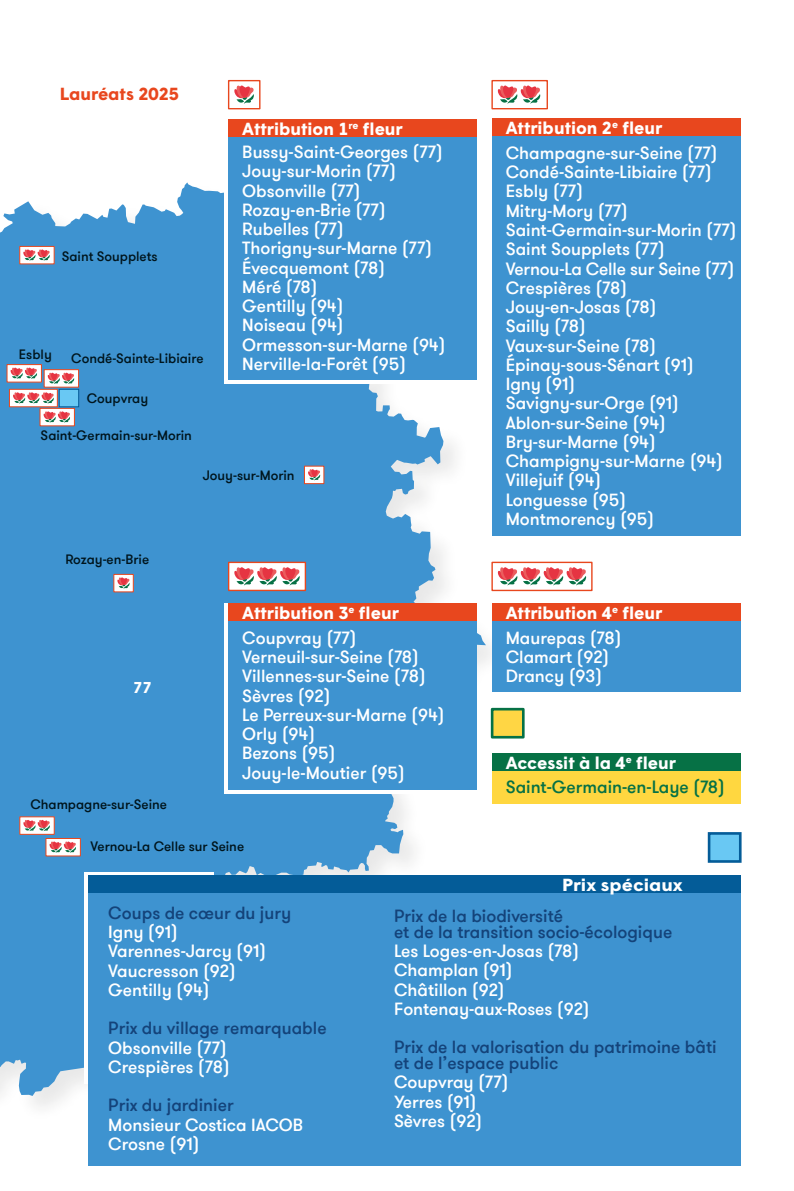
<style>
.page{position:relative;width:794px;height:1191px;background:#fff}
.page>*{position:absolute;margin:0;border:0;box-sizing:border-box;transform-origin:0 0}
.t1{font:500 17.5px/19.2px "GT Walsheim Pro";color:#fff}
.t2{font:500 17.5px/15.8px "GT Walsheim Pro";color:#14437a}
.t3{font:700 17.5px "Wigrum";color:#fff}
.t4{font:500 17.5px "GT Walsheim Pro";color:#067145}
.t5{font:700 17.5px "Wigrum";color:#e8471e}
.t6{font:700 17.5px "Wigrum";color:#fff;scale:1.08 1}
.t7{font:700 15.75px "Wigrum";color:#fff}
.t8{font:500 13.47px "GT Walsheim Pro";color:#00151d}
</style>
<div class="page">
<svg style="left:0;top:182px;width:486px;height:921px;background:#5aa2d6"></svg>
<div style="left:491px;top:708px;width:33px;height:30px;background:#ffd644;border:3px solid #067145"></div>
<div style="left:492px;top:753px;width:248px;height:51px;background:#ffd740"></div>
<div style="left:492px;top:753px;width:248px;height:17px;background:#067145"></div>
<div style="left:84px;top:872px;width:130px;height:211px;background:#fff"></div>
<div style="left:88px;top:875px;width:652px;height:291px;background:#3e93d0"></div>
<div style="left:88px;top:875px;width:652px;height:18px;background:#045c98"></div>
<div style="left:708px;top:832px;width:33px;height:30px;background:#69c8f3;border:3px solid #045c98"></div>
<div style="left:304px;top:466px;width:20px;height:18px;background:#fff;border:1px solid #e8471e"></div>
<svg style="left:308px;top:469px;width:13px;height:11px"></svg>
<div style="left:113px;top:574px;width:21px;height:18px;background:#fff;border:1px solid #e8471e"></div>
<svg style="left:117px;top:577px;width:13px;height:12px"></svg>
<div style="left:19px;top:246px;width:36px;height:18px;background:#fff;border:1px solid #e8471e"></div>
<svg style="left:23px;top:249px;width:27px;height:12px"></svg>
<div style="left:44px;top:369px;width:35px;height:18px;background:#fff;border:1px solid #e8471e"></div>
<svg style="left:47px;top:372px;width:28px;height:12px"></svg>
<div style="left:7px;top:364px;width:35px;height:18px;background:#fff;border:1px solid #e8471e"></div>
<svg style="left:10px;top:367px;width:27px;height:12px"></svg>
<div style="left:40px;top:408px;width:35px;height:18px;background:#fff;border:1px solid #e8471e"></div>
<svg style="left:43px;top:411px;width:27px;height:12px"></svg>
<div style="left:9px;top:389px;width:49px;height:18px;background:#fff;border:1px solid #e8471e"></div>
<svg style="left:13px;top:392px;width:41px;height:12px"></svg>
<div style="left:59px;top:389px;width:20px;height:18px;background:#69c8f3;border:1px solid #045c98"></div>
<div style="left:491px;top:80px;width:57px;height:29px;background:#fff;border:1px solid #e8471e"></div>
<svg style="left:497px;top:85px;width:44px;height:19px"></svg>
<div style="left:492px;top:119px;width:248px;height:416px;background:#3e93d0"></div>
<div style="left:492px;top:119px;width:248px;height:17px;background:#e8471e"></div>
<div style="left:492px;top:603px;width:248px;height:89px;background:#3e93d0"></div>
<div style="left:492px;top:603px;width:248px;height:18px;background:#e8471e"></div>
<div style="left:491px;top:561px;width:101px;height:30px;background:#fff;border:1px solid #e8471e"></div>
<svg style="left:497px;top:567px;width:90px;height:18px"></svg>
<div style="left:225px;top:123px;width:248px;height:261px;background:linear-gradient(to right,#fff,#fff)"></div>
<div style="left:228px;top:80px;width:32px;height:29px;background:#fff;border:1px solid #e8471e"></div>
<svg style="left:234px;top:85px;width:20px;height:19px"></svg>
<div style="left:229px;top:120px;width:248px;height:260px;background:#3e93d0"></div>
<div style="left:229px;top:120px;width:248px;height:17px;background:#e8471e"></div>
<div style="left:225px;top:603px;width:248px;height:190px;background:linear-gradient(to right,#fff,#fff)"></div>
<div style="left:228px;top:561px;width:78px;height:30px;background:#fff;border:1px solid #e8471e"></div>
<svg style="left:234px;top:567px;width:66px;height:18px"></svg>
<div style="left:229px;top:603px;width:248px;height:187px;background:#3e93d0"></div>
<div style="left:229px;top:603px;width:248px;height:18px;background:#e8471e"></div>
<div style="left:46px;top:838px;width:35px;height:18px;background:#fff;border:1px solid #e8471e"></div>
<svg style="left:49px;top:841px;width:27px;height:12px"></svg>
<div style="left:19px;top:816px;width:36px;height:18px;background:#fff;border:1px solid #e8471e"></div>
<svg style="left:23px;top:819px;width:27px;height:12px"></svg>
<p class="t5" style="left:60px;top:80px;width:121px">Lauréats 2025</p>
<p class="t8" style="left:62px;top:248px;width:97px">Saint Soupplets</p>
<p class="t8" style="left:19px;top:346px;width:34px">Esbly</p>
<p class="t8" style="left:71px;top:349px;width:134px">Condé-Sainte-Libiaire</p>
<p class="t8" style="left:87px;top:390px;width:63px">Coupvray</p>
<p class="t8" style="left:41px;top:427px;width:153px">Saint-Germain-sur-Morin</p>
<p class="t3" style="left:242px;top:116px;width:162px">Attribution 1<sup>re</sup> fleur</p>
<p class="t1" style="left:242px;top:143px;width:205px">Bussy-Saint-Georges (77)<br>Jouy-sur-Morin (77)<br>Obsonville (77)<br>Rozay-en-Brie (77)<br>Rubelles (77)<br>Thorigny-sur-Marne (77)<br>Évecquemont (78)<br>Méré (78)<br>Gentilly (94)<br>Noiseau (94)<br>Ormesson-sur-Marne (94)<br>Nerville-la-Forêt (95)</p>
<p class="t8" style="left:65px;top:550px;width:85px">Rozay-en-Brie</p>
<p class="t7" style="left:133px;top:676px;width:20px">77</p>
<p class="t8" style="left:203px;top:467px;width:93px">Jouy-sur-Morin</p>
<p class="t3" style="left:242px;top:599px;width:158px">Attribution 3<sup>e</sup> fleur</p>
<p class="t1" style="left:242px;top:628px;width:204px">Coupvray (77)<br>Verneuil-sur-Seine (78)<br>Villennes-sur-Seine (78)<br>Sèvres (92)<br>Le Perreux-sur-Marne (94)<br>Orly (94)<br>Bezons (95)<br>Jouy-le-Moutier (95)</p>
<p class="t8" style="left:30px;top:796px;width:138px">Champagne-sur-Seine</p>
<p class="t8" style="left:91px;top:838px;width:155px">Vernou-La Celle sur Seine</p>
<p class="t3" style="left:506px;top:115px;width:158px">Attribution 2<sup>e</sup> fleur</p>
<p class="t1" style="left:506px;top:144px;width:232px">Champagne-sur-Seine (77)<br>Condé-Sainte-Libiaire (77)<br>Esbly (77)<br>Mitry-Mory (77)<br>Saint-Germain-sur-Morin (77)<br>Saint Soupplets (77)<br>Vernou-La Celle sur Seine (77)<br>Crespières (78)<br>Jouy-en-Josas (78)<br>Sailly (78)<br>Vaux-sur-Seine (78)<br>Épinay-sous-Sénart (91)<br>Igny (91)<br>Savigny-sur-Orge (91)<br>Ablon-sur-Seine (94)<br>Bry-sur-Marne (94)<br>Champigny-sur-Marne (94)<br>Villejuif (94)<br>Longuesse (95)<br>Montmorency (95)</p>
<p class="t3" style="left:506px;top:599px;width:158px">Attribution 4<sup>e</sup> fleur</p>
<p class="t1" style="left:506px;top:628px;width:117px">Maurepas (78)<br>Clamart (92)<br>Drancy (93)</p>
<p class="t3" style="left:506px;top:749px;width:172px">Accessit à la 4<sup>e</sup> fleur</p>
<p class="t4" style="left:506px;top:776px;width:221px">Saint-Germain-en-Laye (78)</p>
<p class="t6" style="left:562px;top:871px;width:113px">Prix spéciaux</p>
<p class="t2" style="left:108px;top:905px;width:184px">Coups de cœur du jury</p>
<p class="t1" style="left:108px;top:922px;width:159px">Igny (91)<br>Varennes-Jarcy (91)<br>Vaucresson (92)<br>Gentilly (94)</p>
<p class="t2" style="left:108px;top:1020px;width:220px">Prix du village remarquable</p>
<p class="t1" style="left:108px;top:1038px;width:123px">Obsonville (77)<br>Crespières (78)</p>
<p class="t2" style="left:108px;top:1097px;width:127px">Prix du jardinier</p>
<p class="t1" style="left:108px;top:1115px;width:197px">Monsieur Costica IACOB<br>Crosne (91)</p>
<p class="t2" style="left:394px;top:908px;width:280px">Prix de la biodiversité<br>et de la transition socio-écologique</p>
<p class="t1" style="left:394px;top:941px;width:197px">Les Loges-en-Josas (78)<br>Champlan (91)<br>Châtillon (92)<br>Fontenay-aux-Roses (92)</p>
<p class="t2" style="left:394px;top:1039px;width:324px">Prix de la valorisation du patrimoine bâti et de l’espace public</p>
<p class="t1" style="left:394px;top:1073px;width:116px">Coupvray (77)<br>Yerres (91)<br>Sèvres (92)</p>
</div>
